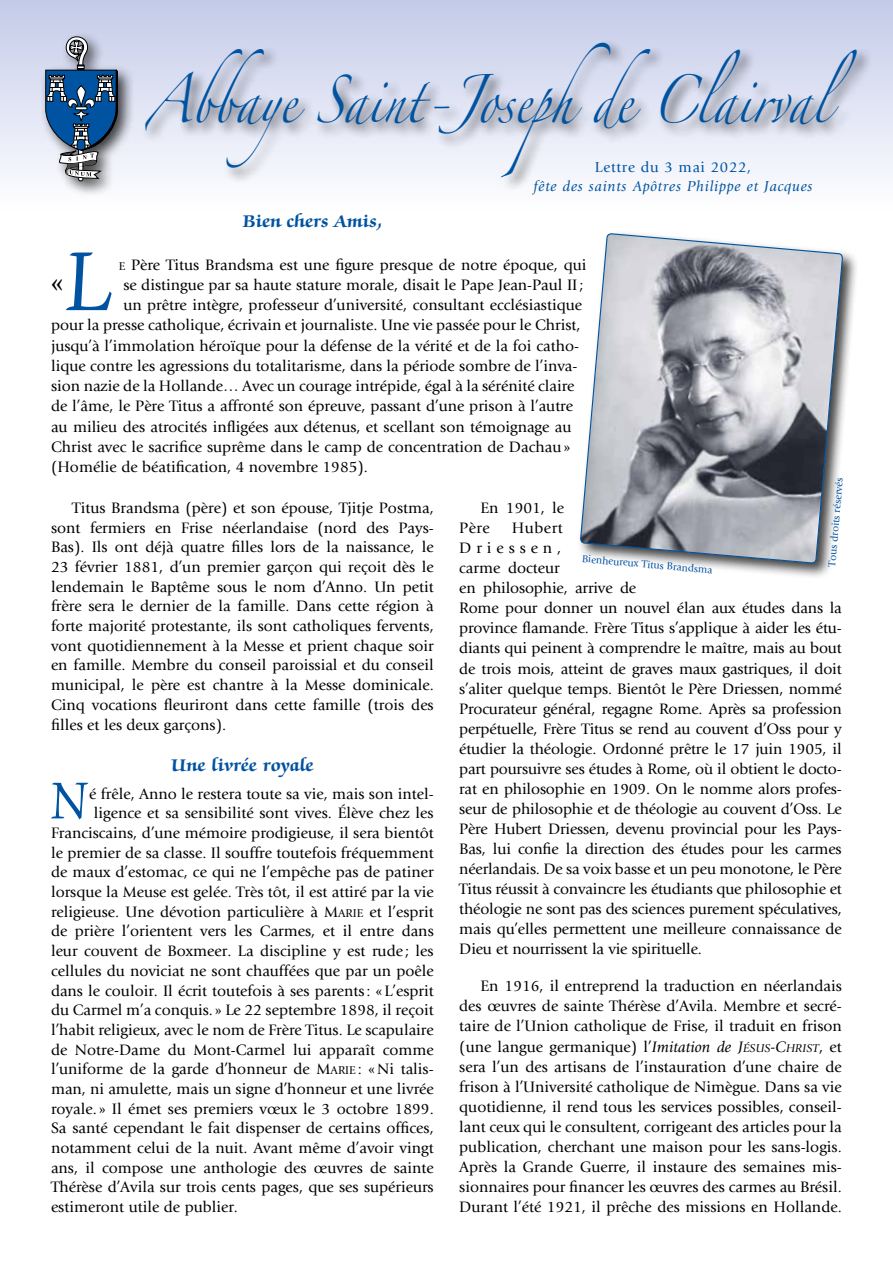
<style>
.page{position:relative;width:893px;height:1263px;background:#fff}
.page>*{position:absolute;margin:0;border:0;box-sizing:border-box;transform-origin:0 0}
.Premier___2_caract{font:96.9px "Zapf Chancery Std";color:#0053a1;scale:.91 1}
.après_titre{font:60px "Zapf Chancery Std";color:#0053a1;scale:.91 1}
.t1{font:43.2px "Zapfino";color:#0053a1;scale:.79 1}
.Premier___2_caract-2{font:30.15px "Giovanni";color:#000}
.Titre{font:700 19.5px "Zapf Chancery Std";letter-spacing:.015em;color:#0053a1}
.Bien_cher_Ami{font:700 19.5px "Zapf Chancery Std";letter-spacing:.01em;color:#0053a1}
.Premier___2_caract-3{font:15.75px/20.1px "Giovanni";letter-spacing:-.01em;color:#000;text-align:justify}
.après_titre-2{font:15.75px "Giovanni";color:#000}
.t2{font:italic 15px "Giovanni";letter-spacing:.05em;color:#0053a1}
.t3{font:15px "Giovanni";letter-spacing:.05em;color:#0053a1}
.t4{font:10.5px "Giovanni";color:#0053a1}
.s1{font-size:11.85px}
.s2{font-family:"Giovanni Std";font-style:italic}
.s3{font-family:"Giovanni Std";font-style:italic;font-size:11.85px}
.s4{font-style:inherit}
</style>
<div class="page">
<div style="left:0;top:0;width:893px;height:213px;background:linear-gradient(to bottom,#c3cbe8,#fff)"></div>
<div style="left:142px;top:39px;width:731px;height:154px;background:#000;opacity:.75"></div>
<div style="left:40px;top:31px;width:95px;height:167px;background:#000;opacity:.75"></div>
<svg style="left:45px;top:37px;width:73px;height:144px"></svg>
<div style="left:577px;top:230px;width:282px;height:350px;background:#000;opacity:.75"></div>
<svg style="left:579px;top:233px;width:264px;height:331px"></svg>
<p class="t1" style="left:146px;top:82px;width:901px">Abbaye Saint-Josephde Clairval</p>
<p class="t3" style="left:595px;top:158px;width:158px">Lettre du 3 mai 2022,</p>
<p class="t2" style="left:533px;top:178px;width:281px">fête des saints Apôtres Philippe et Jacques</p>
<p class="Bien_cher_Ami" style="left:243px;top:211px;width:141px">Bien chers Amis,</p>
<p class="Premier___2_caract" style="left:64px;top:231px;width:55px">L</p>
<p class="Premier___2_caract-3" style="left:119px;top:255px;width:469px"><span class="s1">E</span> Père Titus Brandsma est une figure presque de notre époque, qui</p>
<p class="Premier___2_caract-3" style="left:123px;top:275px;width:462px">se distingue par sa haute stature morale, disait le Pape Jean-Paul II;</p>
<p class="Premier___2_caract-3" style="left:123px;top:295px;width:460px">un prêtre intègre, professeur d’université, consultant ecclésiastique</p>
<p class="Premier___2_caract-3" style="left:51px;top:315px;width:531px">pour la presse catholique, écrivain et journaliste. Une vie passée pour le Christ,</p>
<p class="Premier___2_caract-3" style="left:51px;top:336px;width:530px">jusqu’à l’immolation héroïque pour la défense de la vérité et de la foi catho-</p>
<p class="Premier___2_caract-3" style="left:51px;top:356px;width:528px">lique contre les agressions du totalitarisme, dans la période sombre de l’inva-</p>
<p class="Premier___2_caract-3" style="left:51px;top:376px;width:525px">sion nazie de la Hollande… Avec un courage intrépide, égal à la sérénité claire</p>
<p class="Premier___2_caract-3" style="left:51px;top:396px;width:524px">de l’âme, le Père Titus a affronté son épreuve, passant d’une prison à l’autre</p>
<p class="Premier___2_caract-3" style="left:51px;top:417px;width:522px">au milieu des atrocités infligées aux détenus, et scellant son témoignage au</p>
<p class="Premier___2_caract-3" style="left:51px;top:437px;width:520px">Christ avec le sacrifice suprême dans le camp de concentration de Dachau»</p>
<p class="Premier___2_caract-3" style="left:51px;top:457px;width:319px">(Homélie de béatification, 4 novembre 1985).</p>
<p class="Premier___2_caract-3" style="left:459px;top:498px;width:107px;text-indent:21px">En 1901, le<br>Père</p>
<p class="Premier___2_caract-2" style="left:51px;top:265px;width:14px">«</p>
<p class="t4" style="left:826px;top:566px;width:91px;rotate:-85deg">Tous droits réservés</p>
<p class="Premier___2_caract-3" style="left:51px;top:498px;width:384px;line-height:19.6px;text-indent:21px">Titus Brandsma (père) et son épouse, Tjitje Postma, sont fermiers en Frise néerlandaise (nord des Pays-Bas). Ils ont déjà quatre filles lors de la naissance, le 23 février 1881, d’un premier garçon qui reçoit dès le lendemain le Baptême sous le nom d’Anno. Un petit frère sera le dernier de la famille. Dans cette région à forte majorité protestante, ils sont catholiques fervents, vont quotidiennement à la Messe et prient chaque soir en famille. Membre du conseil paroissial et du conseil municipal, le père est chantre à la Messe dominicale.<br>Cinq vocations fleuriront dans cette famille (trois des filles et les deux garçons).</p>
<p class="Titre" style="left:171px;top:755px;width:144px">Une livrée royale</p>
<p class="après_titre" style="left:51px;top:769px;width:41px">N</p>
<p class="après_titre-2" style="left:89px;top:785px;width:346px">é frêle, Anno le restera toute sa vie, mais son intel-</p>
<p class="Premier___2_caract-3" style="left:459px;top:518px;width:384px;text-align:left;text-indent:53px">Hubert<br>Driessen,<br>carme docteur<br>en philosophie, arrive de<br>Rome pour donner un nouvel élan aux études dans la province flamande. Frère Titus s’applique à aider les étu&shy;diants qui peinent à comprendre le maître, mais au bout de trois mois, atteint de graves maux gastriques, il doit s’aliter quelque temps. Bientôt le Père Driessen, nommé Procurateur général, regagne Rome. Après sa profession perpétuelle, Frère Titus se rend au couvent d’Oss pour y étudier la théologie. Ordonné prêtre le 17 juin 1905, il part poursuivre ses études à Rome, où il obtient le docto&shy;rat en philosophie en 1909. On le nomme alors profes&shy;seur de philosophie et de théologie au couvent d’Oss. Le Père Hubert Driessen, devenu provincial pour les Pays-Bas, lui confie la direction des études pour les carmes néerlandais. De sa voix basse et un peu monotone, le Père Titus réussit à convaincre les étudiants que philosophie et théologie ne sont pas des sciences purement spéculatives, mais qu’elles permettent une meilleure connaissance de Dieu et nourrissent la vie spirituelle.</p>
<p class="Premier___2_caract-3" style="left:459px;top:976px;width:384px;text-indent:21px">En 1916, il entreprend la traduction en néerlandais des œuvres de sainte Thérèse d’Avila. Membre et secré&shy;taire de l’Union catholique de Frise, il traduit en frison (une langue germanique) l’<span class="s2">Imitation de</span> <span class="s2">J</span><span class="s3">ÉSUS</span><span class="s2">-C</span><span class="s3">HRIST</span>, et sera l’un des artisans de l’instauration d’une chaire de frison à l’Université catholique de Nimègue. Dans sa vie quotidienne, il rend tous les services possibles, conseil&shy;lant ceux qui le consultent, corrigeant des articles pour la publication, cherchant une maison pour les sans-logis.<br>Après la Grande Guerre, il instaure des semaines mis&shy;sionnaires pour financer les œuvres des carmes au Brésil.<br>Durant l’été 1921, il prêche des missions en Hollande.</p>
<p class="t4" style="left:582px;top:552px;width:132px;rotate:5deg">Bienheureux Titus Brandsma</p>
<p class="après_titre-2" style="left:94px;top:804px;width:341px">ligence et sa sensibilité sont vives. Élève chez les</p>
<p class="après_titre-2" style="left:51px;top:824px;width:384px">Franciscains, d’une mémoire prodigieuse, il sera bientôt</p>
<p class="après_titre-2" style="left:51px;top:844px;width:384px">le premier de sa classe. Il souffre toutefois fréquemment</p>
<p class="après_titre-2" style="left:51px;top:863px;width:384px">de maux d’estomac, ce qui ne l’empêche pas de patiner</p>
<p class="après_titre-2" style="left:51px;top:883px;width:384px">lorsque la Meuse est gelée. Très tôt, il est attiré par la vie</p>
<p class="après_titre-2" style="left:51px;top:903px;width:384px">religieuse. Une dévotion particulière à <span class="s4">M</span><span class="s1">ARIE</span> et l’esprit</p>
<p class="après_titre-2" style="left:51px;top:922px;width:384px">de prière l’orientent vers les Carmes, et il entre dans</p>
<p class="après_titre-2" style="left:51px;top:942px;width:384px">leur couvent de Boxmeer. La discipline y est rude ; les</p>
<p class="après_titre-2" style="left:51px;top:962px;width:384px">cellules du noviciat ne sont chauffées que par un poêle</p>
<p class="après_titre-2" style="left:51px;top:981px;width:384px">dans le couloir. Il écrit toutefois à ses parents: «L’esprit</p>
<p class="après_titre-2" style="left:51px;top:1001px;width:384px">du Carmel m’a conquis. » Le 22 septembre 1898, il reçoit</p>
<p class="après_titre-2" style="left:51px;top:1021px;width:384px">l’habit religieux, avec le nom de Frère Titus. Le scapulaire</p>
<p class="après_titre-2" style="left:51px;top:1040px;width:384px">de Notre-Dame du Mont-Carmel lui apparaît comme</p>
<p class="après_titre-2" style="left:51px;top:1060px;width:384px">l’uniforme de la garde d’honneur de <span class="s4">M</span><span class="s1">ARIE</span> : «Ni talis-</p>
<p class="après_titre-2" style="left:51px;top:1080px;width:384px">man, ni amulette, mais un signe d’honneur et une livrée</p>
<p class="après_titre-2" style="left:51px;top:1099px;width:384px">royale. » Il émet ses premiers vœux le 3 octobre 1899.</p>
<p class="après_titre-2" style="left:51px;top:1119px;width:384px">Sa santé cependant le fait dispenser de certains offices,</p>
<p class="après_titre-2" style="left:51px;top:1139px;width:384px">notamment celui de la nuit. Avant même d’avoir vingt</p>
<p class="après_titre-2" style="left:51px;top:1158px;width:384px">ans, il compose une anthologie des œuvres de sainte</p>
<p class="après_titre-2" style="left:51px;top:1178px;width:384px">Thérèse d’Avila sur trois cents pages, que ses supérieurs</p>
<p class="après_titre-2" style="left:51px;top:1198px;width:188px">estimeront utile de publier.</p>
</div>
